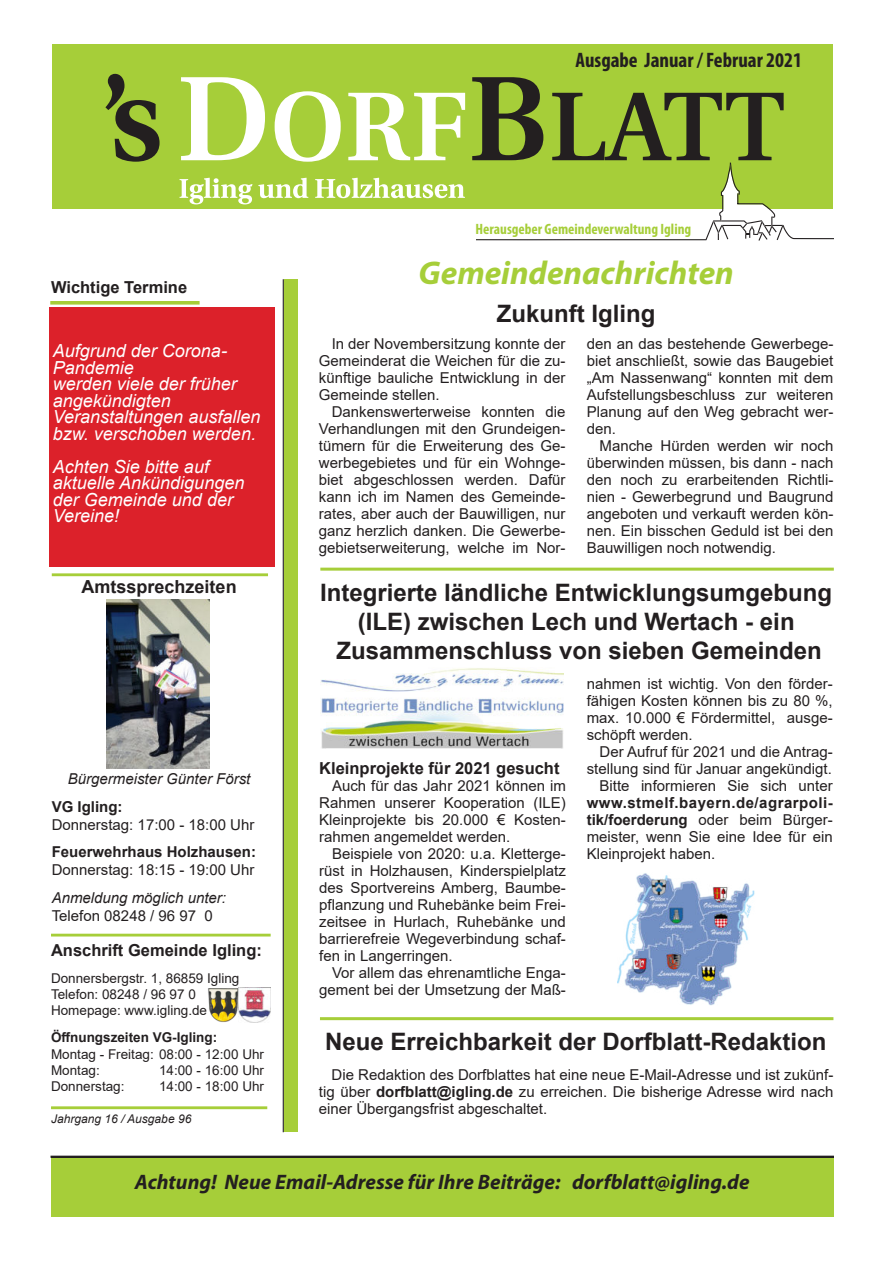
<style>
.page{position:relative;width:893px;height:1263px;background:#fff}
.page>*{position:absolute;margin:0;border:0;box-sizing:border-box;transform-origin:0 0}
.t1{font:600 97.5px "Utopia";color:#231f20}
.t2{font:italic 700 33px "Myriad Pro";color:#a6ce39}
.t3{font:700 24px/28.8px "Arial";color:#231f20;text-align:center}
.t4{font:italic 700 21px "Myriad Pro";color:#231f20}
.t5{font:700 condensed 21px "Myriad Pro";color:#231f20}
.t6{font:italic 18px/16.5px "Arial";color:#fff}
.t7{font:700 18px "Arial";color:#231f20}
.t8{font:700 16.5px "Arial";color:#231f20}
.t9{font:15px/17px "Arial";color:#231f20;text-align:justify}
.t10{font:italic 15px "Arial";color:#231f20}
.t11{font:700 condensed 15px "Myriad Pro";color:#a6ce39}
.t12{font:700 15px "Arial";color:#231f20}
.t13{font:13.5px/16.2px "Arial";color:#231f20}
.t14{font:700 13.5px "Arial";color:#231f20}
.t15{font:italic 12px "Arial";color:#231f20}
.s1{font-size:120px}
.s2{font-size:120px;color:#fff}
.s3{color:#fff}
.s4{font-weight:700}
</style>
<div class="page">
<div style="left:52px;top:45px;width:780px;height:164px;background:#a6ce39"></div>
<svg style="left:180px;top:178px;width:285px;height:26px"></svg>
<svg style="left:477px;top:163px;width:356px;height:78px"></svg>
<div style="left:284px;top:279px;width:14px;height:853px;background:#a6ce39"></div>
<div style="left:51px;top:1156px;width:782px;height:60px;background:#a6ce39"></div>
<div style="left:51px;top:301px;width:149px;height:4px;border:2px solid #a6ce39"></div>
<hr style="left:283px;top:279px;width:1px;height:853px;background:#231f20">
<div style="left:52px;top:573px;width:216px;height:3px;border:2px solid #a6ce39"></div>
<div style="left:51px;top:1106px;width:216px;height:3px;border:2px solid #a6ce39"></div>
<div style="left:51px;top:1156px;width:782px;height:1px;border:1px solid #231f20"></div>
<img style="left:107px;top:599px;width:102px;height:169px">
<div style="left:51px;top:934px;width:220px;height:2px;border:2px solid #a6ce39"></div>
<img style="left:208px;top:987px;width:31px;height:35px">
<img style="left:238px;top:988px;width:33px;height:35px">
<div style="left:49px;top:307px;width:226px;height:260px;background:#dc212a"></div>
<hr style="left:320px;top:568px;width:514px;height:3px;background:#a6ce39">
<img style="left:617px;top:873px;width:138px;height:133px">
<hr style="left:320px;top:1017px;width:513px;height:3px;background:#a6ce39">
<img style="left:320px;top:668px;width:244px;height:81px">
<h3 class="t5" style="left:575px;top:52px;width:228px">Ausgabe Januar / Februar 2021</h3>
<h1 class="t1" style="left:99px;top:70px;width:688px"><span class="s1">’s</span> <span class="s2">D</span><span class="s3">ORF</span><span class="s1">B</span>LATT</h1>
<p class="t8" style="left:51px;top:281px;width:138px">Wichtige Termine</p>
<p class="t6" style="left:53px;top:344px;width:209px">Aufgrund der Corona-<br>Pandemie<br>werden viele der früher angekündigten<br>Veranstaltungen ausfallen bzw. verschoben werden.</p>
<p class="t6" style="left:53px;top:460px;width:193px">Achten Sie bitte auf aktuelle Ankündigungen der Gemeinde und der<br>Vereine!</p>
<p class="t7" style="left:82px;top:580px;width:157px">Amtssprechzeiten</p>
<p class="t10" style="left:68px;top:773px;width:184px">Bürgermeister Günter Först</p>
<p class="t12" style="left:52px;top:801px;width:72px">VG Igling:</p>
<p class="t9" style="left:52px;top:818px;width:204px">Donnerstag: 17:00 - 18:00 Uhr</p>
<p class="t12" style="left:52px;top:846px;width:206px">Feuerwehrhaus Holzhausen:</p>
<p class="t9" style="left:52px;top:863px;width:204px">Donnerstag: 18:15 - 19:00 Uhr</p>
<p class="t10" style="left:52px;top:891px;width:176px">Anmeldung möglich unter:</p>
<p class="t9" style="left:52px;top:908px;width:162px">Telefon 08248 / 96 97 0</p>
<p class="t8" style="left:51px;top:944px;width:212px">Anschrift Gemeinde Igling:</p>
<p class="t13" style="left:51px;top:971px;width:190px">Donnersbergstr. 1, 86859 Igling<br>Telefon: 08248 / 96 97 0<br>Homepage: www.igling.de</p>
<p class="t14" style="left:51px;top:1028px;width:168px">Öffnungszeiten VG-Igling:</p>
<p class="t13" style="left:51px;top:1047px;width:215px">Montag - Freitag: 08:00 - 12:00 Uhr<br>Montag:</p>
<p class="t13" style="left:159px;top:1063px;width:107px">14:00 - 16:00 Uhr</p>
<p class="t13" style="left:51px;top:1079px;width:75px">Donnerstag:</p>
<p class="t13" style="left:159px;top:1079px;width:107px">14:00 - 18:00 Uhr</p>
<p class="t15" style="left:51px;top:1114px;width:142px">Jahrgang 16 / Ausgabe 96</p>
<p class="t11" style="left:476px;top:223px;width:217px">Herausgeber Gemeindeverwaltung Igling</p>
<h2 class="t2" style="left:419px;top:256px;width:317px">Gemeindenachrichten</h2>
<h3 class="t3" style="left:497px;top:301px;width:160px">Zukunft Igling</h3>
<p class="t9" style="left:587px;top:336px;width:248px">den an das bestehende Gewerbege&shy;biet anschließt, sowie das Baugebiet „Am Nassenwang“ konnten mit dem Aufstellungsbeschluss zur weiteren Planung auf den Weg gebracht wer&shy;den.</p>
<p class="t9" style="left:587px;top:438px;width:248px;text-indent:13px">Manche Hürden werden wir noch überwinden müssen, bis dann - nach den noch zu erarbeitenden Richtli&shy;nien - Gewerbegrund und Baugrund angeboten und verkauft werden kön&shy;nen. Ein bisschen Geduld ist bei den Bauwilligen noch notwendig.</p>
<h3 class="t3" style="left:320px;top:581px;width:514px">Integrierte ländliche Entwicklungsumgebung (ILE) zwischen Lech und Wertach - ein<br>Zusammenschluss von sieben Gemeinden</h3>
<p class="t9" style="left:319px;top:336px;width:248px;text-indent:13px">In der Novembersitzung konnte der Gemeinderat die Weichen für die zu&shy;künftige bauliche Entwicklung in der Gemeinde stellen.</p>
<p class="t9" style="left:319px;top:404px;width:248px;text-indent:13px">Dankenswerterweise konnten die Verhandlungen mit den Grundeigen&shy;tümern für die Erweiterung des Ge&shy;werbegebietes und für ein Wohnge&shy;biet abgeschlossen werden. Dafür kann ich im Namen des Gemeinde&shy;rates, aber auch der Bauwilligen, nur ganz herzlich danken. Die Gewerbe&shy;gebietserweiterung, welche im Nor-</p>
<p class="t8" style="left:319px;top:762px;width:242px">Kleinprojekte für 2021 gesucht</p>
<p class="t9" style="left:319px;top:778px;width:248px;text-indent:13px">Auch für das Jahr 2021 können im Rahmen unserer Kooperation (ILE)<br>Kleinprojekte bis 20.000 € Kosten&shy;rahmen angemeldet werden.</p>
<p class="t9" style="left:319px;top:847px;width:248px;text-indent:13px">Beispiele von 2020: u.a. Kletterge&shy;rüst in Holzhausen, Kinderspielplatz des Sportvereins Amberg, Baumbe&shy;pflanzung und Ruhebänke beim Frei&shy;zeitsee in Hurlach, Ruhebänke und barrierefreie Wegeverbindung schaf&shy;fen in Langerringen.</p>
<p class="t9" style="left:319px;top:966px;width:248px;text-align:right">Vor allem das ehrenamtliche Enga&shy;gement bei der Umsetzung der Maß-</p>
<p class="t9" style="left:587px;top:676px;width:248px">nahmen ist wichtig. Von den förder&shy;fähigen Kosten können bis zu 80 %, max. 10.000 € Fördermittel, ausge&shy;schöpft werden.</p>
<p class="t9" style="left:587px;top:744px;width:248px;text-align:right">Der Aufruf für 2021 und die Antrag&shy;stellung sind für Januar angekündigt.<br>Bitte informieren Sie sich unter</p>
<p class="t9" style="left:587px;top:796px;width:248px"><span class="s4">www.stmelf.bayern.de/agrarpoli&shy;tik/foerderung</span> oder beim Bürger&shy;meister, wenn Sie eine Idee für ein Kleinprojekt haben.</p>
<h3 class="t3" style="left:325px;top:1027px;width:503px">Neue Erreichbarkeit der Dorfblatt-Redaktion</h3>
<p class="t9" style="left:319px;top:1068px;width:516px;text-indent:13px">Die Redaktion des Dorfblattes hat eine neue E-Mail-Adresse und ist zukünf&shy;tig über <span class="s4">dorfblatt@igling.de</span> zu erreichen. Die bisherige Adresse wird nach einer Übergangsfrist abgeschaltet.</p>
<h3 class="t4" style="left:135px;top:1171px;width:616px">Achtung! Neue Email-Adresse für Ihre Beiträge: dorfblatt@igling.de</h3>
</div>
